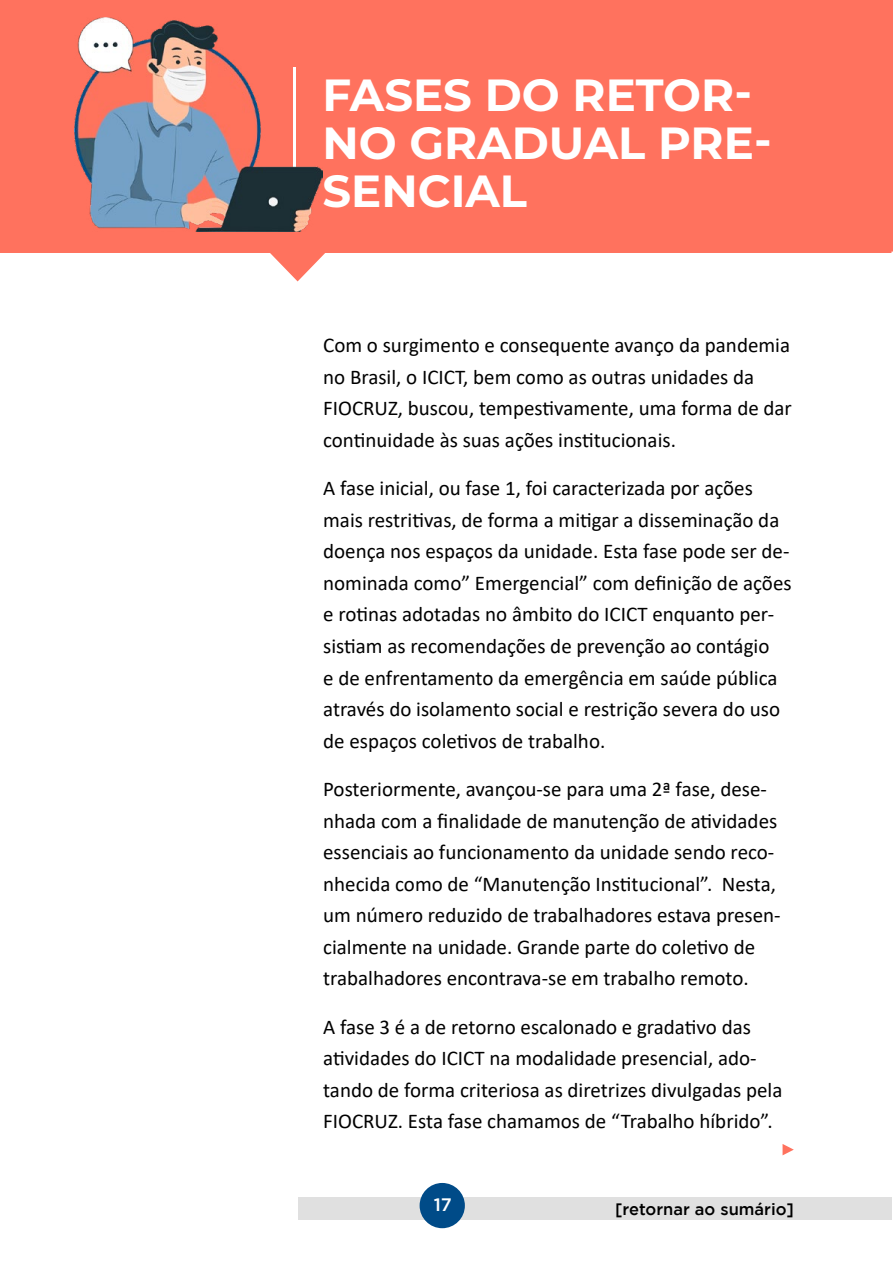
<style>
.page{position:relative;width:893px;height:1263px;background:#fff}
.page>*{position:absolute;margin:0;border:0;box-sizing:border-box;transform-origin:0 0}
.t1{font:700 45px/48px "Montserrat";color:#fff}
.t2{font:21px/31.5px "Calibri";color:#000}
.t3{font:500 18px "Gotham";color:#fff}
.t4{font:500 16.5px "Gotham";color:#000}
</style>
<div class="page">
<div style="left:298px;top:1197px;width:594px;height:23px;background:#e0e0e0"></div>
<div style="left:420px;top:1183px;width:45px;height:45px;background:#004b88;border-radius:50%"></div>
<svg style="left:0;top:0;width:893px;height:281px;background:#ff8371"></svg>
<svg style="left:783px;top:1144px;width:11px;height:11px"></svg>
<img style="left:74px;top:17px;width:249px;height:215px">
<h1 class="t1" style="left:322px;top:69px;width:451px">FASES DO RETOR-<br>NO GRADUAL PRE-<br>SENCIAL</h1>
<p class="t2" style="left:323px;top:329px;width:470px">Com o surgimento e consequente avanço da pandemia no Brasil, o ICICT, bem como as outras unidades da FIOCRUZ, buscou, tempestivamente, uma forma de dar continuidade às suas ações institucionais.</p>
<p class="t2" style="left:323px;top:472px;width:470px">A fase inicial, ou fase 1, foi caracterizada por ações mais restritivas, de forma a mitigar a disseminação da doença nos espaços da unidade. Esta fase pode ser de&shy;nominada como” Emergencial” com definição de ações e rotinas adotadas no âmbito do ICICT enquanto per&shy;sistiam as recomendações de prevenção ao contágio<br>e de enfrentamento da emergência em saúde pública através do isolamento social e restrição severa do uso de espaços coletivos de trabalho.</p>
<p class="t2" style="left:323px;top:773px;width:459px">Posteriormente, avançou-se para uma 2ª fase, dese&shy;nhada com a finalidade de manutenção de atividades essenciais ao funcionamento da unidade sendo reco&shy;nhecida como de “Manutenção Institucional”. Nesta, um número reduzido de trabalhadores estava presen&shy;cialmente na unidade. Grande parte do coletivo de trabalhadores encontrava-se em trabalho remoto.</p>
<p class="t2" style="left:323px;top:1010px;width:461px">A fase 3 é a de retorno escalonado e gradativo das atividades do ICICT na modalidade presencial, ado&shy;tando de forma criteriosa as diretrizes divulgadas pela FIOCRUZ. Esta fase chamamos de “Trabalho híbrido”.</p>
<p class="t3" style="left:434px;top:1195px;width:20px">17</p>
<p class="t4" style="left:615px;top:1199px;width:180px">[retornar ao sumário]</p>
</div>
